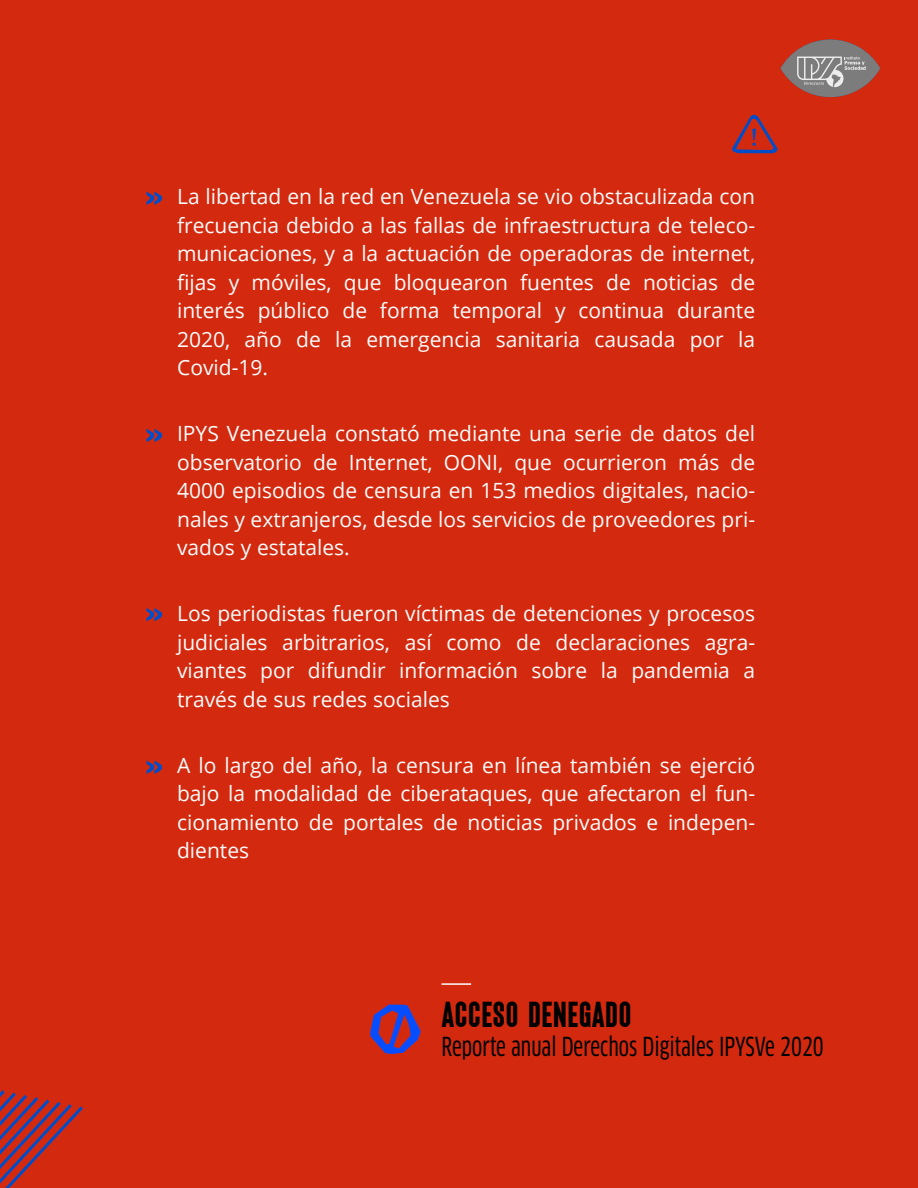
<style>
.page{position:relative;width:918px;height:1188px;background:#d32a0f}
.page>*{position:absolute;margin:0;border:0;box-sizing:border-box;transform-origin:0 0}
.t1{font:36px "LLD Etechno Twist Bold 0";letter-spacing:.01em;color:#000}
.t2{font:25.65px "Clan Pro Cond News";color:#000}
.t3{font:21px/28.5px "Open Sans";color:#fcfcfc;text-align:justify}
</style>
<div class="page">
<svg style="left:732px;top:114px;width:46px;height:39px"></svg>
<svg style="left:147px;top:192px;width:15px;height:13px"></svg>
<svg style="left:147px;top:429px;width:15px;height:13px"></svg>
<svg style="left:147px;top:608px;width:15px;height:13px"></svg>
<svg style="left:147px;top:761px;width:15px;height:13px"></svg>
<svg style="left:370px;top:1005px;width:51px;height:49px"></svg>
<hr style="left:441px;top:983px;width:30px;height:2px;background:#fcfcfc">
<svg style="left:0;top:1090px;width:83px;height:98px"></svg>
<svg style="left:781px;top:40px;width:99px;height:57px;background:#88706d"></svg>
<svg style="left:797px;top:57px;width:69px;height:30px;background:#999898"></svg>
<p class="t3" style="left:177px;top:182px;width:580px">La libertad en la red en Venezuela se vio obstaculizada con frecuencia debido a las fallas de infraestructura de teleco&shy;municaciones, y a la actuación de operadoras de internet, fijas y móviles, que bloquearon fuentes de noticias de interés público de forma temporal y continua durante 2020, año de la emergencia sanitaria causada por la Covid-19.</p>
<p class="t3" style="left:177px;top:419px;width:580px">IPYS Venezuela constató mediante una serie de datos del observatorio de Internet, OONI, que ocurrieron más de 4000 episodios de censura en 153 medios digitales, nacio&shy;nales y extranjeros, desde los servicios de proveedores pri&shy;vados y estatales.</p>
<p class="t3" style="left:177px;top:599px;width:580px">Los periodistas fueron víctimas de detenciones y procesos judiciales arbitrarios, así como de declaraciones agra&shy;viantes por difundir información sobre la pandemia a través de sus redes sociales</p>
<p class="t3" style="left:177px;top:750px;width:580px">A lo largo del año, la censura en línea también se ejerció bajo la modalidad de ciberataques, que afectaron el fun&shy;cionamiento de portales de noticias privados e indepen&shy;dientes</p>
<h1 class="t1" style="left:442px;top:998px;width:191px">ACCESO DENEGADO</h1>
<p class="t2" style="left:441px;top:1031px;width:384px">Reporte anual Derechos Digitales IPYSVe 2020</p>
</div>
